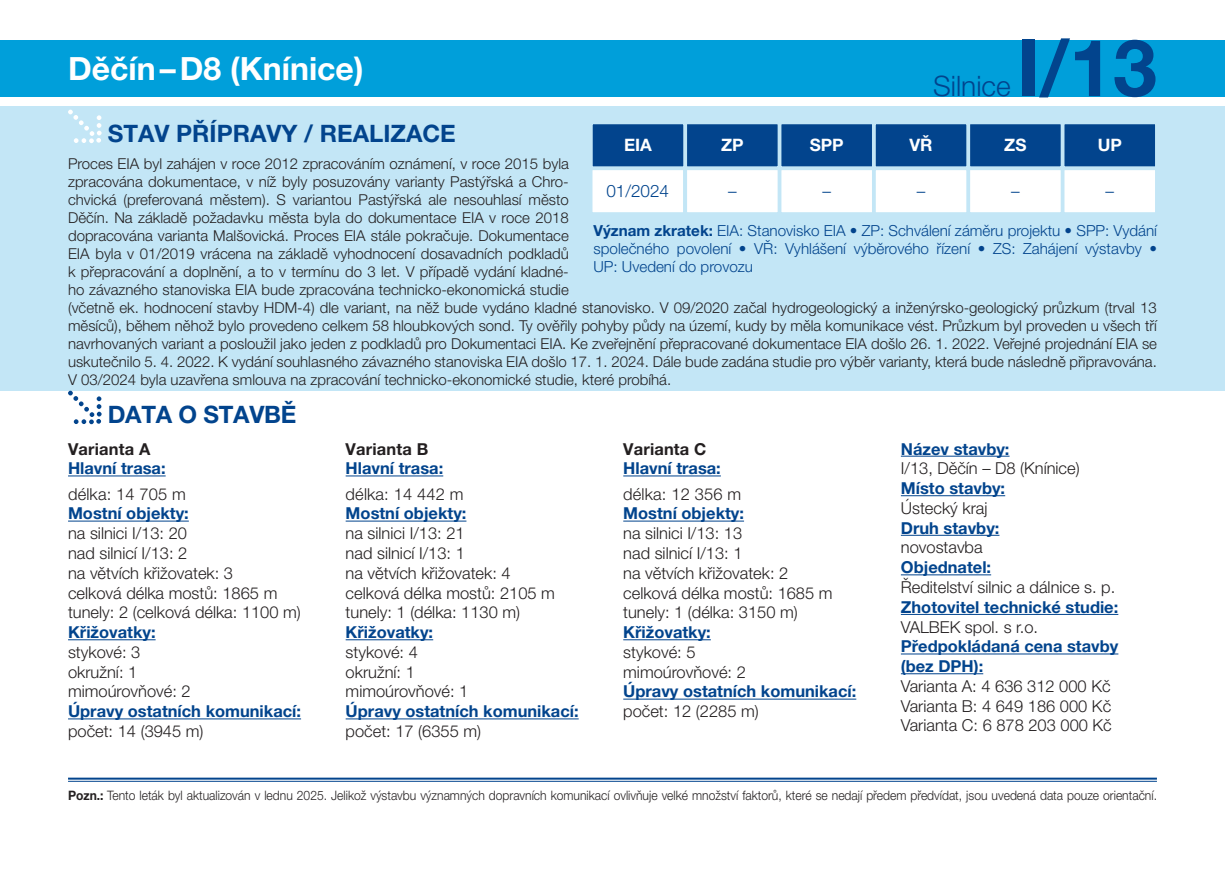
<style>
.page{position:relative;width:1225px;height:874px;background:#fff}
.page>*{position:absolute;margin:0;border:0;box-sizing:border-box;transform-origin:0 0}
.t1{font:700 78.8px "Helvetica Neue LT Pro";color:#02448d}
.t2{font:700 32px "Helvetica Neue LT Pro";color:#fff}
.t3{font:300 28.2px "Helvetica Neue LT Pro";color:#02448d}
.t4{font:700 24px "Helvetica Neue LT Pro";color:#02448d}
.t5{font:700 17.2px "Helvetica Neue LT Pro";color:#fff}
.t6{font:300 17.2px "Helvetica Neue LT Pro";color:#02448d}
.t7{font:300 16.4px/19.8px "Helvetica Neue LT Pro";color:#231f20}
.t8{font:700 16.4px/19.8px "Helvetica Neue LT Pro";color:#02448d}
.t9{font:700 16.4px "Helvetica Neue LT Pro";letter-spacing:.01em;color:#231f20}
.t10{font:300 15.2px/18.2px "Helvetica Neue LT Pro";color:#02448d;text-align:justify}
.t11{font:300 15px/18px "Helvetica Neue LT Pro";color:#231f20}
.t12{font:300 13px "Helvetica Neue LT Pro";color:#231f20;scale:.93 1}
.s1{font-weight:700}
</style>
<div class="page">
<div style="left:0;top:106px;width:1225px;height:284px;background:#c3e6f6"></div>
<svg style="left:68px;top:110px;width:34px;height:33px"></svg>
<hr style="left:68px;top:777px;width:1089px;height:2px;background:#02448d">
<hr style="left:68px;top:780px;width:1089px;height:1px;background:#02448d">
<hr style="left:68px;top:475px;width:98px;height:1px;background:#02448d">
<hr style="left:68px;top:520px;width:121px;height:1px;background:#02448d">
<hr style="left:68px;top:639px;width:88px;height:1px;background:#02448d">
<hr style="left:68px;top:718px;width:233px;height:1px;background:#02448d">
<hr style="left:346px;top:475px;width:97px;height:1px;background:#02448d">
<hr style="left:346px;top:520px;width:120px;height:1px;background:#02448d">
<hr style="left:346px;top:639px;width:87px;height:1px;background:#02448d">
<hr style="left:346px;top:718px;width:233px;height:1px;background:#02448d">
<hr style="left:623px;top:475px;width:98px;height:1px;background:#02448d">
<hr style="left:623px;top:520px;width:121px;height:1px;background:#02448d">
<hr style="left:623px;top:639px;width:88px;height:1px;background:#02448d">
<hr style="left:623px;top:698px;width:233px;height:1px;background:#02448d">
<hr style="left:901px;top:455px;width:108px;height:1px;background:#02448d">
<hr style="left:901px;top:495px;width:104px;height:1px;background:#02448d">
<hr style="left:901px;top:534px;width:98px;height:1px;background:#02448d">
<hr style="left:901px;top:574px;width:90px;height:1px;background:#02448d">
<hr style="left:901px;top:613px;width:217px;height:1px;background:#02448d">
<hr style="left:901px;top:653px;width:217px;height:1px;background:#02448d">
<hr style="left:901px;top:673px;width:82px;height:1px;background:#02448d">
<div style="left:0;top:40px;width:1225px;height:56px;background:#009fda"></div>
<svg style="left:68px;top:390px;width:34px;height:34px"></svg>
<div style="left:1063px;top:123px;width:93px;height:44px;background:#02448d"></div>
<div style="left:1062px;top:122px;width:95px;height:46px;border:2px solid #c3e6f6"></div>
<div style="left:875px;top:123px;width:92px;height:44px;background:#02448d"></div>
<div style="left:874px;top:122px;width:94px;height:46px;border:2px solid #c3e6f6"></div>
<div style="left:969px;top:123px;width:92px;height:44px;background:#02448d"></div>
<div style="left:968px;top:122px;width:94px;height:46px;border:2px solid #c3e6f6"></div>
<div style="left:780px;top:123px;width:93px;height:44px;background:#02448d"></div>
<div style="left:779px;top:122px;width:95px;height:46px;border:2px solid #c3e6f6"></div>
<div style="left:686px;top:123px;width:92px;height:44px;background:#02448d"></div>
<div style="left:685px;top:122px;width:94px;height:46px;border:2px solid #c3e6f6"></div>
<div style="left:592px;top:123px;width:92px;height:44px;background:#02448d"></div>
<div style="left:591px;top:122px;width:94px;height:46px;border:2px solid #c3e6f6"></div>
<div style="left:1063px;top:169px;width:93px;height:44px;background:#fff"></div>
<div style="left:1062px;top:168px;width:95px;height:46px;border:2px solid #c3e6f6"></div>
<div style="left:875px;top:169px;width:92px;height:44px;background:#fff"></div>
<div style="left:874px;top:168px;width:94px;height:46px;border:2px solid #c3e6f6"></div>
<div style="left:969px;top:169px;width:92px;height:44px;background:#fff"></div>
<div style="left:968px;top:168px;width:94px;height:46px;border:2px solid #c3e6f6"></div>
<div style="left:780px;top:169px;width:93px;height:44px;background:#fff"></div>
<div style="left:779px;top:168px;width:95px;height:46px;border:2px solid #c3e6f6"></div>
<div style="left:686px;top:169px;width:92px;height:44px;background:#fff"></div>
<div style="left:685px;top:168px;width:94px;height:46px;border:2px solid #c3e6f6"></div>
<div style="left:591px;top:169px;width:93px;height:44px;background:#fff"></div>
<div style="left:590px;top:168px;width:95px;height:46px;border:2px solid #c3e6f6"></div>
<h2 class="t2" style="left:68px;top:48px;width:297px">Děčín–D8 (Knínice)</h2>
<h3 class="t3" style="left:933px;top:69px;width:79px">Silnice</h3>
<h1 class="t1" style="left:1016px;top:19px;width:142px">I/13</h1>
<h3 class="t4" style="left:108px;top:119px;width:350px">STAV PŘÍPRAVY / REALIZACE</h3>
<p class="t5" style="left:624px;top:134px;width:29px">EIA</p>
<p class="t5" style="left:721px;top:134px;width:24px">ZP</p>
<p class="t5" style="left:809px;top:134px;width:35px">SPP</p>
<p class="t5" style="left:909px;top:134px;width:25px">VŘ</p>
<p class="t5" style="left:1004px;top:134px;width:24px">ZS</p>
<p class="t5" style="left:1097px;top:134px;width:26px">UP</p>
<p class="t6" style="left:606px;top:180px;width:64px">01/2024</p>
<p class="t6" style="left:728px;top:180px;width:10px">–</p>
<p class="t6" style="left:822px;top:180px;width:10px">–</p>
<p class="t6" style="left:916px;top:180px;width:10px">–</p>
<p class="t6" style="left:1011px;top:180px;width:10px">–</p>
<p class="t6" style="left:1105px;top:180px;width:10px">–</p>
<p class="t11" style="left:68px;top:154px;width:1090px">Proces EIA byl zahájen v roce 2012 zpracováním oznámení, v roce 2015 byla<br>zpracována dokumentace, v níž byly posuzovány varianty Pastýřská a Chro-<br>chvická (preferovaná městem). S variantou Pastýřská ale nesouhlasí město<br>Děčín. Na základě požadavku města byla do dokumentace EIA v roce 2018<br>dopracována varianta Malšovická. Proces EIA stále pokračuje. Dokumentace<br>EIA byla v 01/2019 vrácena na základě vyhodnocení dosavadních podkladů<br>k přepracování a doplnění, a to v termínu do 3 let. V případě vydání kladné-<br>ho závazného stanoviska EIA bude zpracována technicko-ekonomická studie<br>(včetně ek. hodnocení stavby HDM-4) dle variant, na něž bude vydáno kladné stanovisko. V 09/2020 začal hydrogeologický a inženýrsko-geologický průzkum (trval 13 měsíců), během něhož bylo provedeno celkem 58 hloubkových sond. Ty ověřily pohyby půdy na území, kudy by měla komunikace vést. Průzkum byl proveden u všech tří navrhovaných variant a posloužil jako jeden z podkladů pro Dokumentaci EIA. Ke zveřejnění přepracované dokumentace EIA došlo 26. 1. 2022. Veřejné projednání EIA se uskutečnilo 5. 4. 2022. K vydání souhlasného závazného stanoviska EIA došlo 17. 1. 2024. Dále bude zadána studie pro výběr varianty, která bude následně připravována.<br>V 03/2024 byla uzavřena smlouva na zpracování technicko-ekonomické studie, které probíhá.</p>
<p class="t10" style="left:593px;top:221px;width:565px"><span class="s1">Význam zkratek:</span> EIA: Stanovisko EIA • ZP: Schválení záměru projektu • SPP: Vydání společného povolení • VŘ: Vyhlášení výběrového řízení • ZS: Zahájení výstavby • UP: Uvedení do provozu</p>
<h3 class="t4" style="left:108px;top:399px;width:190px">DATA O STAVBĚ</h3>
<p class="t9" style="left:68px;top:438px;width:84px">Varianta A</p>
<p class="t8" style="left:68px;top:458px;width:99px">Hlavní trasa:</p>
<p class="t7" style="left:68px;top:483px;width:119px">délka: 14 705 m</p>
<p class="t8" style="left:68px;top:503px;width:122px">Mostní objekty:</p>
<p class="t7" style="left:68px;top:523px;width:234px">na silnici I/13: 20<br>nad silnicí I/13: 2<br>na větvích křižovatek: 3<br>celková délka mostů: 1865 m tunely: 2 (celková délka: 1100 m)</p>
<p class="t8" style="left:68px;top:621px;width:89px">Křižovatky:</p>
<p class="t7" style="left:68px;top:641px;width:124px">stykové: 3 okružní: 1 mimoúrovňové: 2</p>
<p class="t8" style="left:68px;top:700px;width:234px">Úpravy ostatních komunikací:</p>
<p class="t7" style="left:68px;top:720px;width:137px">počet: 14 (3945 m)</p>
<p class="t9" style="left:346px;top:438px;width:84px">Varianta B</p>
<p class="t8" style="left:346px;top:458px;width:99px">Hlavní trasa:</p>
<p class="t7" style="left:346px;top:483px;width:119px">délka: 14 442 m</p>
<p class="t8" style="left:346px;top:503px;width:122px">Mostní objekty:</p>
<p class="t7" style="left:346px;top:523px;width:211px">na silnici I/13: 21<br>nad silnicí I/13: 1<br>na větvích křižovatek: 4 celková délka mostů: 2105 m tunely: 1 (délka: 1130 m)</p>
<p class="t8" style="left:346px;top:621px;width:89px">Křižovatky:</p>
<p class="t7" style="left:346px;top:641px;width:124px">stykové: 4 okružní: 1 mimoúrovňové: 1</p>
<p class="t8" style="left:346px;top:700px;width:234px">Úpravy ostatních komunikací:</p>
<p class="t7" style="left:346px;top:720px;width:137px">počet: 17 (6355 m)</p>
<p class="t9" style="left:623px;top:438px;width:85px">Varianta C</p>
<p class="t8" style="left:623px;top:458px;width:99px">Hlavní trasa:</p>
<p class="t7" style="left:623px;top:483px;width:119px">délka: 12 356 m</p>
<p class="t8" style="left:623px;top:503px;width:122px">Mostní objekty:</p>
<p class="t7" style="left:623px;top:523px;width:211px">na silnici I/13: 13<br>nad silnicí I/13: 1<br>na větvích křižovatek: 2 celková délka mostů: 1685 m tunely: 1 (délka: 3150 m)</p>
<p class="t8" style="left:623px;top:621px;width:89px">Křižovatky:</p>
<p class="t7" style="left:623px;top:641px;width:124px">stykové: 5 mimoúrovňové: 2</p>
<p class="t8" style="left:623px;top:681px;width:234px">Úpravy ostatních komunikací:</p>
<p class="t7" style="left:623px;top:700px;width:137px">počet: 12 (2285 m)</p>
<p class="t8" style="left:901px;top:438px;width:110px">Název stavby:</p>
<p class="t7" style="left:901px;top:458px;width:180px">I/13, Děčín – D8 (Knínice)</p>
<p class="t8" style="left:901px;top:477px;width:106px">Místo stavby:</p>
<p class="t7" style="left:901px;top:497px;width:88px">Ústecký kraj</p>
<p class="t8" style="left:901px;top:517px;width:100px">Druh stavby:</p>
<p class="t7" style="left:901px;top:537px;width:83px">novostavba</p>
<p class="t8" style="left:901px;top:556px;width:92px">Objednatel:</p>
<p class="t7" style="left:901px;top:576px;width:216px">Ředitelství silnic a dálnice s. p.</p>
<p class="t8" style="left:901px;top:596px;width:219px">Zhotovitel technické studie:</p>
<p class="t7" style="left:901px;top:616px;width:139px">VALBEK spol. s r.o.</p>
<p class="t8" style="left:901px;top:636px;width:219px">Předpokládaná cena stavby (bez DPH):</p>
<p class="t7" style="left:901px;top:675px;width:212px;text-align:justify">Varianta A: 4 636 312 000 Kč Varianta B: 4 649 186 000 Kč Varianta C: 6 878 203 000 Kč</p>
<p class="t12" style="left:68px;top:786px;width:1172px"><span class="s1">Pozn.:</span> Tento leták byl aktualizován v lednu 2025. Jelikož výstavbu významných dopravních komunikací ovlivňuje velké množství faktorů, které se nedají předem předvídat, jsou uvedená data pouze orientační.</p>
</div>
